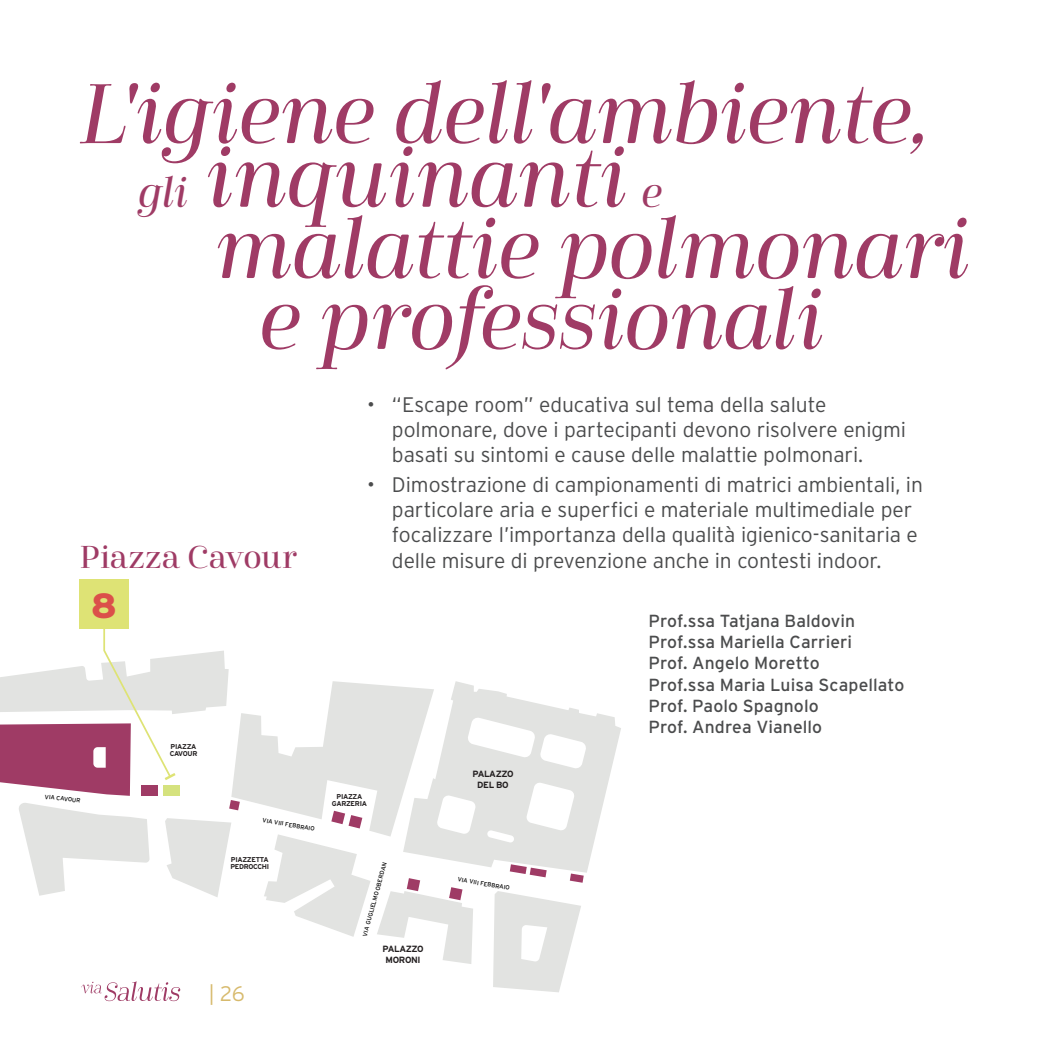
<style>
.page{position:relative;width:1042px;height:1042px;background:#fff}
.page>*{position:absolute;margin:0;border:0;box-sizing:border-box;transform-origin:0 0}
.t1{font:84px "Cabrito Didone Nor Med It";letter-spacing:-.01em;color:#9f3b65}
.t2{font:42px "Cabrito Didone Nor Med It";color:#9f3b65}
.t3{font:900 35px "Interstate";color:#db504a}
.t4{font:31.5px "Cabrito Didone Nor Med";color:#9f3b65}
.t5{font:300 21px/25.2px "Interstate";letter-spacing:-.005em;color:#4b4c4d}
.t6{font:300 21px "Interstate";color:#d7ba6d}
.t7{font:17.5px "Interstate";letter-spacing:.005em;color:#4b4c4d}
.t8{font:700 9.1px/10.7px "Interstate";letter-spacing:-.04em;color:#231f20;text-align:center}
.t9{font:700 7px/7.7px "Interstate";letter-spacing:-.04em;color:#231f20}
.t10{font:5.95px "Interstate";color:#000001}
</style>
<div class="page">
<hr style="left:1041px;top:0;width:1px;height:1042px;background:#9f3b65">
<div style="left:80px;top:579px;width:49px;height:49px;background:#dee375"></div>
<svg style="left:0;top:602px;width:621px;height:399px"></svg>
<p class="t1" style="left:79px;top:65px;width:851px">L'igiene dell'ambiente,</p>
<p class="t1" style="left:205px;top:129px;width:424px">inquinanti</p>
<p class="t2" style="left:138px;top:168px;width:51px">gli</p>
<p class="t2" style="left:641px;top:168px;width:23px">e</p>
<p class="t1" style="left:214px;top:200px;width:757px">malattie polmonari</p>
<p class="t1" style="left:258px;top:271px;width:567px">e professionali</p>
<p class="t4" style="left:80px;top:538px;width:219px">Piazza Cavour</p>
<p class="t3" style="left:91px;top:585px;width:27px">8</p>
<p class="t10" style="left:45px;top:793px;width:37px;rotate:6deg">VIA CAVOUR</p>
<p class="t9" style="left:170px;top:742px;width:29px">PIAZZA<br>CAVOUR</p>
<p class="t10" style="left:263px;top:817px;width:54px;rotate:9deg">VIA VIII FEBBRAIO</p>
<p class="t9" style="left:230px;top:855px;width:40px">PIAZZETTA<br>PEDROCCHI</p>
<p class="t6" style="left:208px;top:981px;width:38px">| 26</p>
<p class="t5" style="left:392px;top:391px;width:516px;text-indent:-25px">• “Escape room” educativa sul tema della salute polmonare, dove i partecipanti devono risolvere enigmi basati su sintomi e cause delle malattie polmonari.</p>
<p class="t5" style="left:392px;top:472px;width:532px;text-indent:-25px">• Dimostrazione di campionamenti di matrici ambientali, in particolare aria e superfici e materiale multimediale per focalizzare l’importanza della qualità igienico-sanitaria e delle misure di prevenzione anche in contesti indoor.</p>
<p class="t9" style="left:332px;top:792px;width:37px;text-align:center">PIAZZA<br>GARZERIA</p>
<p class="t10" style="left:362px;top:935px;width:78px;rotate:-75deg">VIA GUGLIELMO OBERDAN</p>
<p class="t8" style="left:383px;top:943px;width:42px">PALAZZO<br>MORONI</p>
<p class="t8" style="left:472px;top:768px;width:42px">PALAZZO<br>DEL BO</p>
<p class="t10" style="left:458px;top:876px;width:54px;rotate:9deg">VIA VIII FEBBRAIO</p>
<p class="t7" style="left:648px;top:611px;width:208px">Prof.ssa Tatjana Baldovin</p>
<p class="t7" style="left:648px;top:632px;width:205px">Prof.ssa Mariella Carrieri</p>
<p class="t7" style="left:648px;top:653px;width:173px">Prof. Angelo Moretto</p>
<p class="t7" style="left:648px;top:674px;width:257px">Prof.ssa Maria Luisa Scapellato</p>
<p class="t7" style="left:648px;top:695px;width:172px">Prof. Paolo Spagnolo</p>
<p class="t7" style="left:648px;top:716px;width:175px">Prof. Andrea Vianello</p>
</div>
